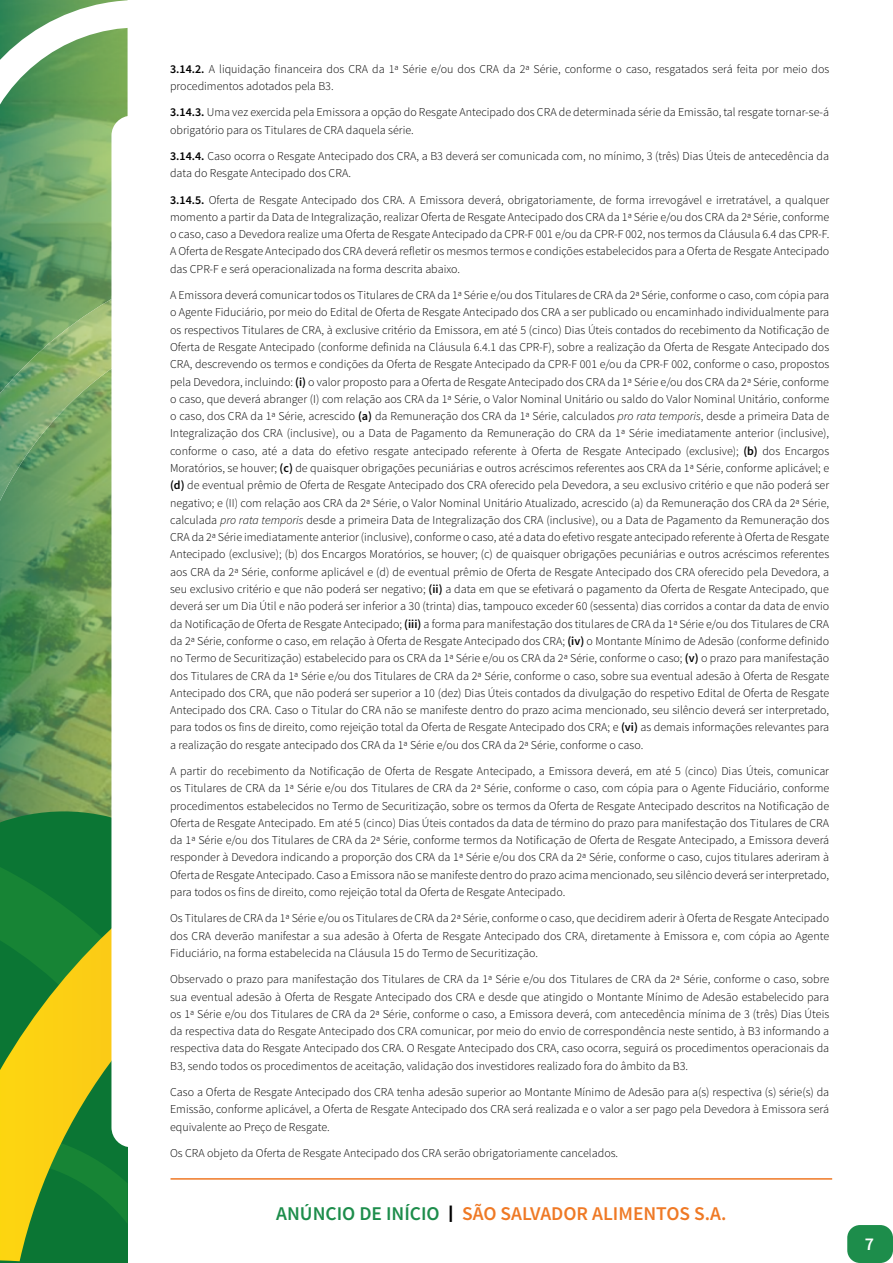
<style>
.page{position:relative;width:893px;height:1263px;background:#fff}
.page>*{position:absolute;margin:0;border:0;box-sizing:border-box;transform-origin:0 0}
.t1{font:600 19.5px "Source Sans Pro";color:#ef7925}
.t2{font:600 18px "Source Sans Pro";color:#fff}
.t3{font:300 12px/17.2px "Source Sans Pro";color:#000;text-align:justify}
.s1{font-weight:600}
.s2{font-style:italic}
.s3{color:#1d8d4b}
.s4{font-family:"ITC Avant Garde Pro";font-weight:500;color:#000}
</style>
<div class="page">
<div style="left:847px;top:1225px;width:46px;height:38px;background:#1d8d4b;border-radius:13px"></div>
<hr style="left:171px;top:1178px;width:661px;height:2px;background:#ef7925">
<img style="left:0;top:156px;width:111px;height:655px">
<svg style="left:0;top:0;width:128px;height:156px"></svg>
<img style="left:0;top:290px;width:111px;height:211px">
<svg style="left:0;top:811px;width:128px;height:450px;background:#659928"></svg>
<div style="left:111px;top:116px;width:55px;height:1031px;background:#fff;border-radius:20px"></div>
<p class="t3" style="left:170px;top:60px;width:661px"><span class="s1">3.14.2.</span> A liquidação financeira dos CRA da 1ª Série e/ou dos CRA da 2ª Série, conforme o caso, resgatados será feita por meio dos procedimentos adotados pela B3.</p>
<p class="t3" style="left:170px;top:104px;width:661px"><span class="s1">3.14.3.</span> Uma vez exercida pela Emissora a opção do Resgate Antecipado dos CRA de determinada série da Emissão, tal resgate tornar-se-á obrigatório para os Titulares de CRA daquela série.</p>
<p class="t3" style="left:170px;top:147px;width:660px"><span class="s1">3.14.4.</span> Caso ocorra o Resgate Antecipado dos CRA, a B3 deverá ser comunicada com, no mínimo, 3 (três) Dias Úteis de antecedência da data do Resgate Antecipado dos CRA.</p>
<p class="t3" style="left:170px;top:191px;width:661px"><span class="s1">3.14.5.</span> Oferta de Resgate Antecipado dos CRA. A Emissora deverá, obrigatoriamente, de forma irrevogável e irretratável, a qualquer momento a partir da Data de Integralização, realizar Oferta de Resgate Antecipado dos CRA da 1ª Série e/ou dos CRA da 2ª Série, conforme o caso, caso a Devedora realize uma Oferta de Resgate Antecipado da CPR-F 001 e/ou da CPR-F 002, nos termos da Cláusula 6.4 das CPR-F.<br>A Oferta de Resgate Antecipado dos CRA deverá refletir os mesmos termos e condições estabelecidos para a Oferta de Resgate Antecipado das CPR-F e será operacionalizada na forma descrita abaixo.</p>
<p class="t3" style="left:170px;top:286px;width:661px">A Emissora deverá comunicar todos os Titulares de CRA da 1ª Série e/ou dos Titulares de CRA da 2ª Série, conforme o caso, com cópia para o Agente Fiduciário, por meio do Edital de Oferta de Resgate Antecipado dos CRA a ser publicado ou encaminhado individualmente para os respectivos Titulares de CRA, à exclusive critério da Emissora, em até 5 (cinco) Dias Úteis contados do recebimento da Notificação de Oferta de Resgate Antecipado (conforme definida na Cláusula 6.4.1 das CPR-F), sobre a realização da Oferta de Resgate Antecipado dos CRA, descrevendo os termos e condições da Oferta de Resgate Antecipado da CPR-F 001 e/ou da CPR-F 002, conforme o caso, propostos pela Devedora, incluindo: <span class="s1">(i)</span> o valor proposto para a Oferta de Resgate Antecipado dos CRA da 1ª Série e/ou dos CRA da 2ª Série, conforme o caso, que deverá abranger (I) com relação aos CRA da 1ª Série, o Valor Nominal Unitário ou saldo do Valor Nominal Unitário, conforme o caso, dos CRA da 1ª Série, acrescido <span class="s1">(a)</span> da Remuneração dos CRA da 1ª Série, calculados <span class="s2">pro rata temporis</span>, desde a primeira Data de Integralização dos CRA (inclusive), ou a Data de Pagamento da Remuneração do CRA da 1ª Série imediatamente anterior (inclusive), conforme o caso, até a data do efetivo resgate antecipado referente à Oferta de Resgate Antecipado (exclusive); <span class="s1">(b)</span> dos Encargos Moratórios, se houver; <span class="s1">(c)</span> de quaisquer obrigações pecuniárias e outros acréscimos referentes aos CRA da 1ª Série, conforme aplicável; e <span class="s1">(d)</span> de eventual prêmio de Oferta de Resgate Antecipado dos CRA oferecido pela Devedora, a seu exclusivo critério e que não poderá ser negativo; e (II) com relação aos CRA da 2ª Série, o Valor Nominal Unitário Atualizado, acrescido (a) da Remuneração dos CRA da 2ª Série, calculada <span class="s2">pro rata temporis</span> desde a primeira Data de Integralização dos CRA (inclusive), ou a Data de Pagamento da Remuneração dos CRA da 2ª Série imediatamente anterior (inclusive), conforme o caso, até a data do efetivo resgate antecipado referente à Oferta de Resgate Antecipado (exclusive); (b) dos Encargos Moratórios, se houver; (c) de quaisquer obrigações pecuniárias e outros acréscimos referentes aos CRA da 2ª Série, conforme aplicável e (d) de eventual prêmio de Oferta de Resgate Antecipado dos CRA oferecido pela Devedora, a seu exclusivo critério e que não poderá ser negativo; <span class="s1">(ii)</span> a data em que se efetivará o pagamento da Oferta de Resgate Antecipado, que deverá ser um Dia Útil e não poderá ser inferior a 30 (trinta) dias, tampouco exceder 60 (sessenta) dias corridos a contar da data de envio da Notificação de Oferta de Resgate Antecipado; <span class="s1">(iii)</span> a forma para manifestação dos titulares de CRA da 1ª Série e/ou dos Titulares de CRA da 2ª Série, conforme o caso, em relação à Oferta de Resgate Antecipado dos CRA; <span class="s1">(iv)</span> o Montante Mínimo de Adesão (conforme definido no Termo de Securitização) estabelecido para os CRA da 1ª Série e/ou os CRA da 2ª Série, conforme o caso; <span class="s1">(v)</span> o prazo para manifestação dos Titulares de CRA da 1ª Série e/ou dos Titulares de CRA da 2ª Série, conforme o caso, sobre sua eventual adesão à Oferta de Resgate Antecipado dos CRA, que não poderá ser superior a 10 (dez) Dias Úteis contados da divulgação do respetivo Edital de Oferta de Resgate Antecipado dos CRA. Caso o Titular do CRA não se manifeste dentro do prazo acima mencionado, seu silêncio deverá ser interpretado, para todos os fins de direito, como rejeição total da Oferta de Resgate Antecipado dos CRA; e <span class="s1">(vi)</span> as demais informações relevantes para a realização do resgate antecipado dos CRA da 1ª Série e/ou dos CRA da 2ª Série, conforme o caso.</p>
<p class="t3" style="left:170px;top:762px;width:661px">A partir do recebimento da Notificação de Oferta de Resgate Antecipado, a Emissora deverá, em até 5 (cinco) Dias Úteis, comunicar os Titulares de CRA da 1ª Série e/ou dos Titulares de CRA da 2ª Série, conforme o caso, com cópia para o Agente Fiduciário, conforme procedimentos estabelecidos no Termo de Securitização, sobre os termos da Oferta de Resgate Antecipado descritos na Notificação de Oferta de Resgate Antecipado. Em até 5 (cinco) Dias Úteis contados da data de término do prazo para manifestação dos Titulares de CRA da 1ª Série e/ou dos Titulares de CRA da 2ª Série, conforme termos da Notificação de Oferta de Resgate Antecipado, a Emissora deverá responder à Devedora indicando a proporção dos CRA da 1ª Série e/ou dos CRA da 2ª Série, conforme o caso, cujos titulares aderiram à Oferta de Resgate Antecipado. Caso a Emissora não se manifeste dentro do prazo acima mencionado, seu silêncio deverá ser interpretado, para todos os fins de direito, como rejeição total da Oferta de Resgate Antecipado.</p>
<p class="t3" style="left:170px;top:910px;width:661px">Os Titulares de CRA da 1ª Série e/ou os Titulares de CRA da 2ª Série, conforme o caso, que decidirem aderir à Oferta de Resgate Antecipado dos CRA deverão manifestar a sua adesão à Oferta de Resgate Antecipado dos CRA, diretamente à Emissora e, com cópia ao Agente Fiduciário, na forma estabelecida na Cláusula 15 do Termo de Securitização.</p>
<p class="t3" style="left:170px;top:971px;width:661px">Observado o prazo para manifestação dos Titulares de CRA da 1ª Série e/ou dos Titulares de CRA da 2ª Série, conforme o caso, sobre sua eventual adesão à Oferta de Resgate Antecipado dos CRA e desde que atingido o Montante Mínimo de Adesão estabelecido para os 1ª Série e/ou dos Titulares de CRA da 2ª Série, conforme o caso, a Emissora deverá, com antecedência mínima de 3 (três) Dias Úteis da respectiva data do Resgate Antecipado dos CRA comunicar, por meio do envio de correspondência neste sentido, à B3 informando a respectiva data do Resgate Antecipado dos CRA. O Resgate Antecipado dos CRA, caso ocorra, seguirá os procedimentos operacionais da B3, sendo todos os procedimentos de aceitação, validação dos investidores realizado fora do âmbito da B3.</p>
<p class="t3" style="left:170px;top:1083px;width:661px">Caso a Oferta de Resgate Antecipado dos CRA tenha adesão superior ao Montante Mínimo de Adesão para a(s) respectiva (s) série(s) da Emissão, conforme aplicável, a Oferta de Resgate Antecipado dos CRA será realizada e o valor a ser pago pela Devedora à Emissora será equivalente ao Preço de Resgate.</p>
<p class="t3" style="left:170px;top:1144px;width:450px">Os CRA objeto da Oferta de Resgate Antecipado dos CRA serão obrigatoriamente cancelados.</p>
<h1 class="t1" style="left:276px;top:1201px;width:452px"><span class="s3">ANÚNCIO DE INÍCIO</span> <span class="s4">|</span> SÃO SALVADOR ALIMENTOS S.A.</h1>
<h2 class="t2" style="left:865px;top:1232px;width:11px">7</h2>
</div>
